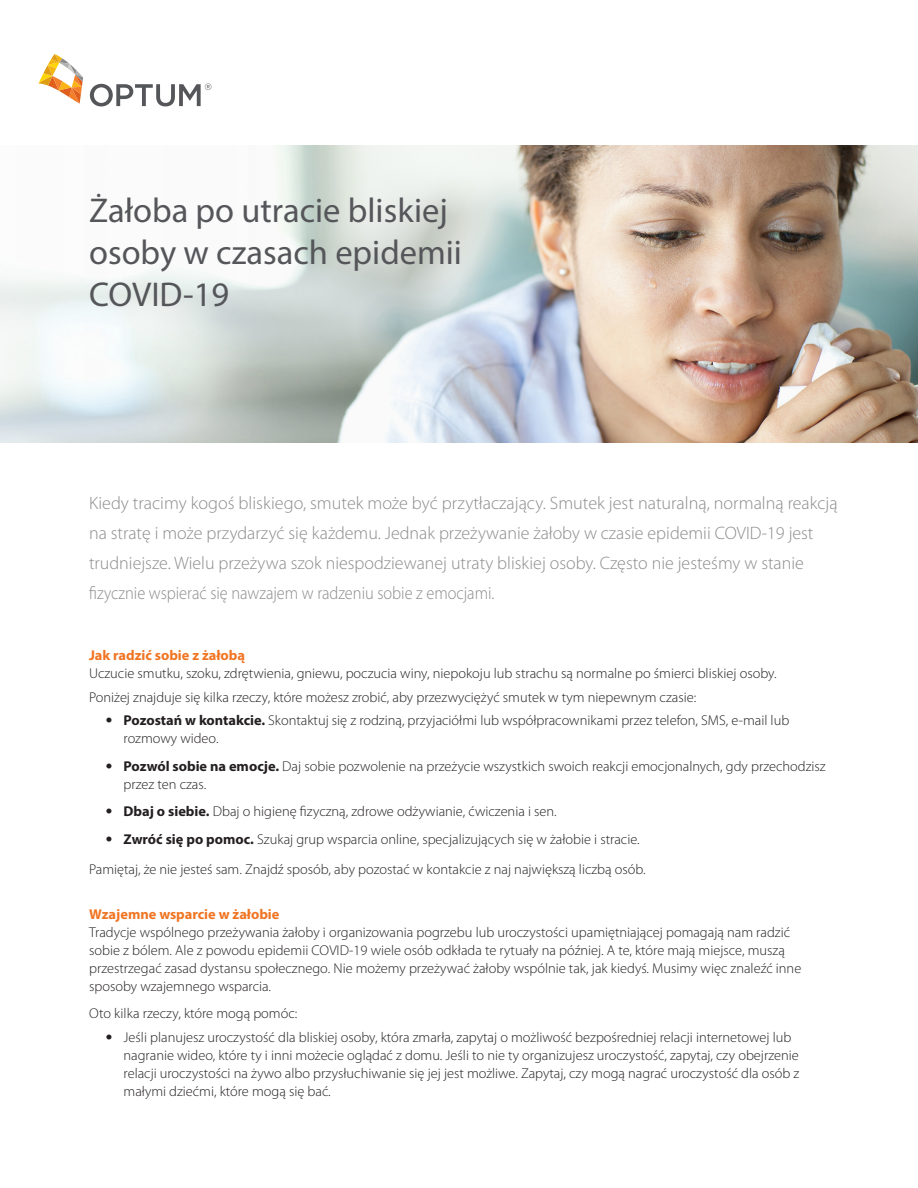
<style>
.page{position:relative;width:918px;height:1188px;background:#fff}
.page>*{position:absolute;margin:0;border:0;box-sizing:border-box;transform-origin:0 0}
.t1{font:34.5px/42px "Myriad Pro";color:#55565a}
.Body{font:300 18px/30px "Myriad Pro";color:#8c8c8f}
.Body-2{font:300 14.25px/18px "Myriad Pro";color:#231f20}
.Orange_Subheads{font:700 14.25px "Myriad Pro";color:#f07523}
.s1{font-family:"Frutiger LT Std"}
.s2{font-weight:700}
</style>
<div class="page">
<svg style="left:38px;top:54px;width:45px;height:50px"></svg>
<svg style="left:90px;top:83px;width:121px;height:23px"></svg>
<img style="left:0;top:146px;width:918px;height:297px">
<p class="t1" style="left:89px;top:189px;width:374px">Żałoba po utracie bliskiej osoby w czasach epidemii<br>COVID-19</p>
<p class="Body" style="left:89px;top:488px;width:750px">Kiedy tracimy kogoś bliskiego, smutek może być przytłaczający. Smutek jest naturalną, normalną reakcją na stratę i może przydarzyć się każdemu. Jednak przeżywanie żałoby w czasie epidemii COVID-19 jest trudniejsze. Wielu przeżywa szok niespodziewanej utraty bliskiej osoby. Często nie jesteśmy w stanie fizycznie wspierać się nawzajem w radzeniu sobie z emocjami.</p>
<p class="Orange_Subheads" style="left:89px;top:646px;width:157px">Jak radzić sobie z żałobą</p>
<p class="Body-2" style="left:89px;top:665px;width:689px">Uczucie smutku, szoku, zdrętwienia, gniewu, poczucia winy, niepokoju lub strachu są normalne po śmierci bliskiej osoby.</p>
<p class="Body-2" style="left:89px;top:688px;width:609px">Poniżej znajduje się kilka rzeczy, które możesz zrobić, aby przezwyciężyć smutek w tym niepewnym czasie:</p>
<p class="Body-2" style="left:124px;top:711px;width:667px;text-indent:-18px"><span class="s1">•</span> <span class="s2">Pozostań w kontakcie.</span> Skontaktuj się z rodziną, przyjaciółmi lub współpracownikami przez telefon, SMS, e-mail lub rozmowy wideo.</p>
<p class="Body-2" style="left:124px;top:757px;width:704px;text-indent:-18px"><span class="s1">•</span> <span class="s2">Pozwól sobie na emocje.</span> Daj sobie pozwolenie na przeżycie wszystkich swoich reakcji emocjonalnych, gdy przechodzisz przez ten czas.</p>
<p class="Body-2" style="left:106px;top:802px;width:453px"><span class="s1">•</span> <span class="s2">Dbaj o siebie.</span> Dbaj o higienę fizyczną, zdrowe odżywianie, ćwiczenia i sen.</p>
<p class="Body-2" style="left:106px;top:830px;width:536px"><span class="s1">•</span> <span class="s2">Zwróć się po pomoc.</span> Szukaj grup wsparcia online, specjalizujących się w żałobie i stracie.</p>
<p class="Body-2" style="left:89px;top:860px;width:558px">Pamiętaj, że nie jesteś sam. Znajdź sposób, aby pozostać w kontakcie z naj największą liczbą osób.</p>
<p class="Orange_Subheads" style="left:89px;top:905px;width:192px">Wzajemne wsparcie w żałobie</p>
<p class="Body-2" style="left:89px;top:923px;width:714px">Tradycje wspólnego przeżywania żałoby i organizowania pogrzebu lub uroczystości upamiętniającej pomagają nam radzić sobie z bólem. Ale z powodu epidemii COVID-19 wiele osób odkłada te rytuały na później. A te, które mają miejsce, muszą przestrzegać zasad dystansu społecznego. Nie możemy przeżywać żałoby wspólnie tak, jak kiedyś. Musimy więc znaleźć inne sposoby wzajemnego wsparcia.</p>
<p class="Body-2" style="left:89px;top:1004px;width:210px">Oto kilka rzeczy, które mogą pomóc:</p>
<p class="Body-2" style="left:124px;top:1028px;width:677px;text-indent:-18px"><span class="s1">•</span> Jeśli planujesz uroczystość dla bliskiej osoby, która zmarła, zapytaj o możliwość bezpośredniej relacji internetowej lub nagranie wideo, które ty i inni możecie oglądać z domu. Jeśli to nie ty organizujesz uroczystość, zapytaj, czy obejrzenie relacji uroczystości na żywo albo przysłuchiwanie się jej jest możliwe. Zapytaj, czy mogą nagrać uroczystość dla osób z małymi dziećmi, które mogą się bać.</p>
</div>
